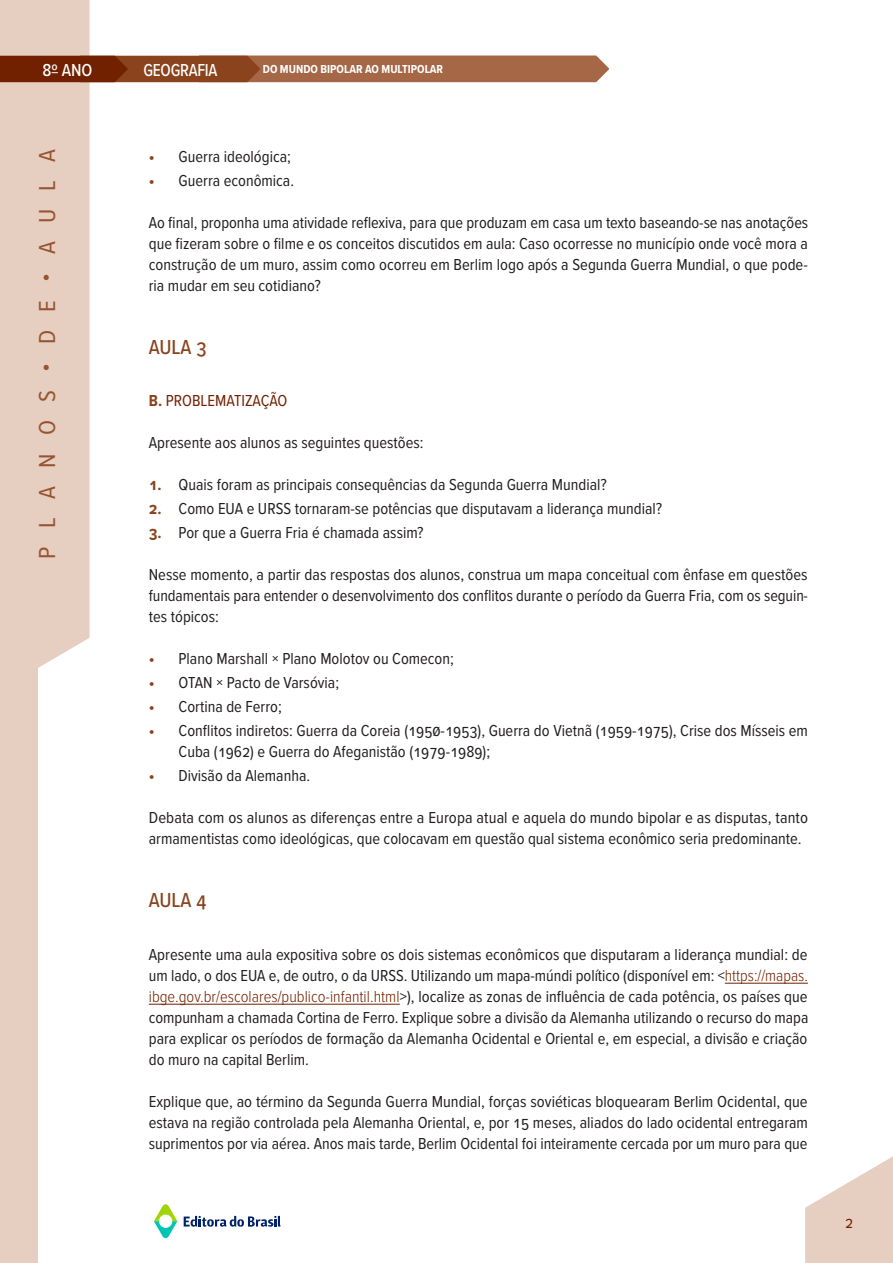
<style>
.page{position:relative;width:893px;height:1263px;background:#fff}
.page>*{position:absolute;margin:0;border:0;box-sizing:border-box;transform-origin:0 0}
.t1{font:24px "Proxima Nova Cond";letter-spacing:.73em;color:#975431;scale:1.05 1}
.Aula{font:500 21px "Proxima Nova Cond";color:#8a431d}
.t2{font:500 18px "Proxima Nova Cond";letter-spacing:-.015em;color:#fff;scale:.95 1}
.t3{font:500 18px "Proxima Nova Cond";letter-spacing:-.015em;color:#fff}
.Corpo{font:16.5px/21px "Proxima Nova Cond";color:#231f20;text-align:justify}
.t4{font:16.5px "Proxima Nova Cond";color:#712100}
.t5{font:700 12px "Proxima Nova Cond";color:#fff}
.s1{font-weight:700;color:#8a431d}
.s2{font-weight:300;color:#712100}
</style>
<div class="page">
<div style="left:38px;top:0;width:52px;height:668px;background:#e6cec0"></div>
<svg style="left:805px;top:1156px;width:88px;height:107px"></svg>
<div style="left:0;top:0;width:38px;height:1263px;background:#e6cec0"></div>
<svg style="left:154px;top:1204px;width:23px;height:34px"></svg>
<svg style="left:184px;top:1216px;width:97px;height:11px"></svg>
<svg style="left:0;top:56px;width:609px;height:26px;background:#965231"></svg>
<hr style="left:725px;top:983px;width:83px;height:1px;background:#712100">
<hr style="left:149px;top:1004px;width:251px;height:1px;background:#712100">
<p class="t3" style="left:43px;top:59px;width:52px">8º ANO</p>
<p class="t2" style="left:144px;top:59px;width:79px">GEOGRAFIA</p>
<p class="t5" style="left:263px;top:62px;width:182px">DO MUNDO BIPOLAR AO MULTIPOLAR</p>
<h1 class="t1" style="left:33px;top:559px;width:392px;rotate:-90deg">PLANOS•DE•AULA</h1>
<p class="Corpo" style="left:149px;top:146px;width:144px"><span class="s1">•</span> Guerra ideológica;</p>
<p class="Corpo" style="left:149px;top:170px;width:147px"><span class="s1">•</span> Guerra econômica.</p>
<p class="Corpo" style="left:149px;top:212px;width:661px">Ao final, proponha uma atividade reflexiva, para que produzam em casa um texto baseando-se nas anotações que fizeram sobre o filme e os conceitos discutidos em aula: Caso ocorresse no município onde você mora a construção de um muro, assim como ocorreu em Berlim logo após a Segunda Guerra Mundial, o que pode&shy;ria mudar em seu cotidiano?</p>
<p class="Aula" style="left:149px;top:334px;width:59px">AULA 3</p>
<p class="t4" style="left:149px;top:391px;width:140px"><span class="s1">B.</span> PROBLEMATIZAÇÃO</p>
<p class="Corpo" style="left:149px;top:433px;width:276px">Apresente aos alunos as seguintes questões:</p>
<p class="Corpo" style="left:149px;top:475px;width:460px"><span class="s1">1.</span> Quais foram as principais consequências da Segunda Guerra Mundial?</p>
<p class="Corpo" style="left:149px;top:499px;width:515px"><span class="s1">2.</span> Como EUA e URSS tornaram-se potências que disputavam a liderança mundial?</p>
<p class="Corpo" style="left:149px;top:523px;width:276px"><span class="s1">3.</span> Por que a Guerra Fria é chamada assim?</p>
<p class="Corpo" style="left:149px;top:565px;width:661px">Nesse momento, a partir das respostas dos alunos, construa um mapa conceitual com ênfase em questões fundamentais para entender o desenvolvimento dos conflitos durante o período da Guerra Fria, com os seguin&shy;tes tópicos:</p>
<p class="Corpo" style="left:149px;top:649px;width:307px"><span class="s1">•</span> Plano Marshall × Plano Molotov ou Comecon;</p>
<p class="Corpo" style="left:149px;top:673px;width:192px"><span class="s1">•</span> OTAN × Pacto de Varsóvia;</p>
<p class="Corpo" style="left:149px;top:697px;width:135px"><span class="s1">•</span> Cortina de Ferro;</p>
<p class="Corpo" style="left:179px;top:721px;width:631px;text-indent:-30px"><span class="s1">•</span> Conflitos indiretos: Guerra da Coreia (1950-1953), Guerra do Vietnã (1959-1975), Crise dos Mísseis em<br>Cuba (1962) e Guerra do Afeganistão (1979-1989);</p>
<p class="Corpo" style="left:149px;top:766px;width:163px"><span class="s1">•</span> Divisão da Alemanha.</p>
<p class="Corpo" style="left:149px;top:808px;width:661px">Debata com os alunos as diferenças entre a Europa atual e aquela do mundo bipolar e as disputas, tanto armamentistas como ideológicas, que colocavam em questão qual sistema econômico seria predominante.</p>
<p class="Aula" style="left:149px;top:888px;width:59px">AULA 4</p>
<p class="Corpo" style="left:149px;top:944px;width:661px">Apresente uma aula expositiva sobre os dois sistemas econômicos que disputaram a liderança mundial: de um lado, o dos EUA e, de outro, o da URSS. Utilizando um mapa-múndi político (disponível em: &lt;<span class="s2">https://mapas. ibge.gov.br/escolares/publico-infantil.html</span>&gt;), localize as zonas de influência de cada potência, os países que compunham a chamada Cortina de Ferro. Explique sobre a divisão da Alemanha utilizando o recurso do mapa para explicar os períodos de formação da Alemanha Ocidental e Oriental e, em especial, a divisão e criação do muro na capital Berlim.</p>
<p class="Corpo" style="left:149px;top:1091px;width:661px">Explique que, ao término da Segunda Guerra Mundial, forças soviéticas bloquearam Berlim Ocidental, que estava na região controlada pela Alemanha Oriental, e, por 15 meses, aliados do lado ocidental entregaram suprimentos por via aérea. Anos mais tarde, Berlim Ocidental foi inteiramente cercada por um muro para que</p>
<p class="t4" style="left:845px;top:1212px;width:10px">2</p>
</div>
